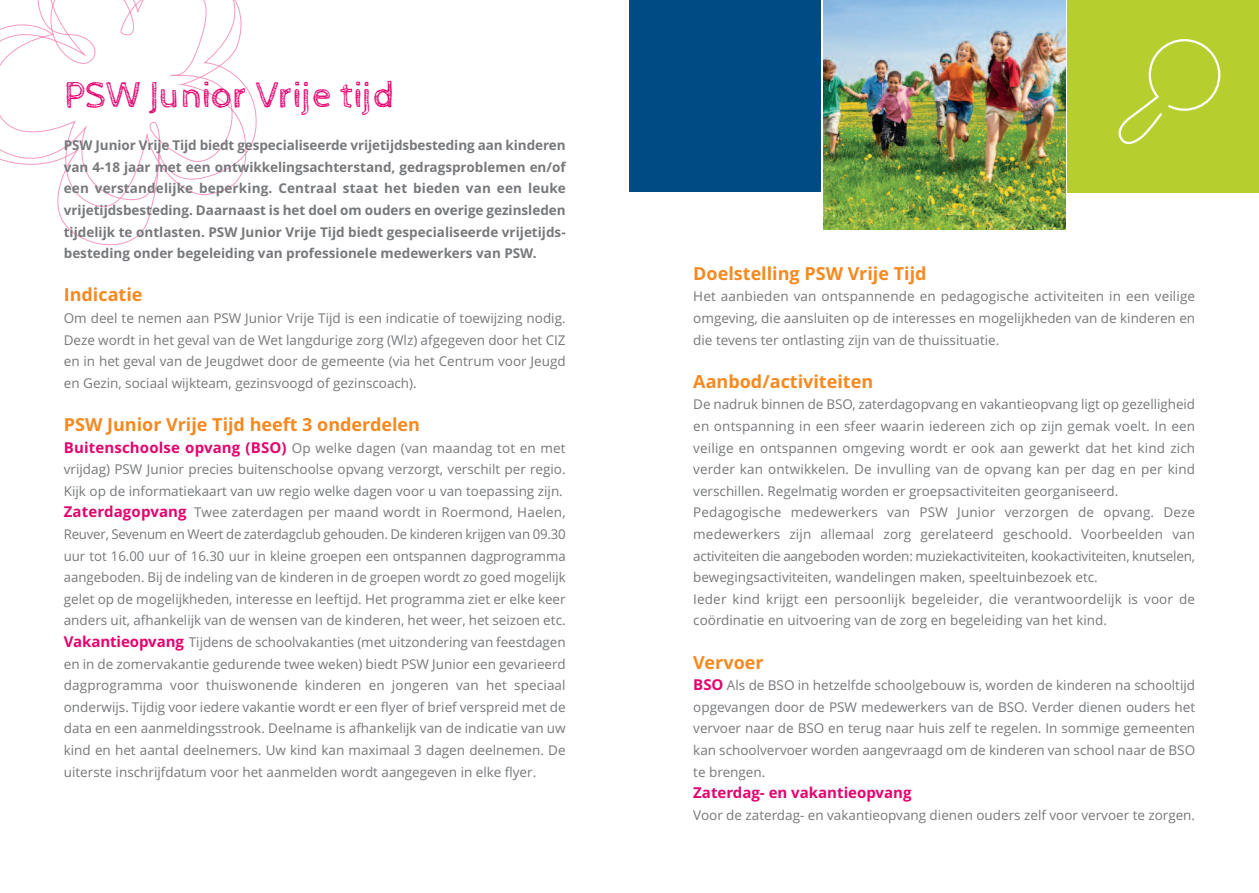
<style>
.page{position:relative;width:1259px;height:893px;background:#fff}
.page>*{position:absolute;margin:0;border:0;box-sizing:border-box;transform-origin:0 0}
.t1{font:37.5px "Cabin Sketch";color:#e4036f}
.t2{font:700 18px "Open Sans";color:#f6891f}
.t3{font:700 15px "Open Sans";color:#e4036f}
.t4{font:13.5px/21.6px "Open Sans";color:#76787b;text-align:justify}
.t5{font:700 13.5px/21.6px "Open Sans";color:#76787b;text-align:justify}
.s1{font-weight:700;font-size:15px;color:#e4036f}
</style>
<div class="page">
<svg style="left:0;top:0;width:256px;height:245px"></svg>
<img style="left:823px;top:0;width:242px;height:230px">
<div style="left:629px;top:0;width:192px;height:191px;background:#004b84"></div>
<div style="left:1067px;top:0;width:192px;height:192px;background:#b6cf2f"></div>
<svg style="left:1118px;top:39px;width:102px;height:105px"></svg>
<h1 class="t1" style="left:64px;top:75px;width:332px">PSW Junior Vrije tijd</h1>
<p class="t5" style="left:64px;top:135px;width:503px">PSW Junior Vrije Tijd biedt gespecialiseerde vrijetijdsbesteding aan kinderen van 4-18 jaar met een ontwikkelingsachterstand, gedragsproblemen en/of een verstandelijke beperking. Centraal staat het bieden van een leuke vrijetijdsbesteding. Daarnaast is het doel om ouders en overige gezinsleden tijdelijk te ontlasten. PSW Junior Vrije Tijd biedt gespecialiseerde vrijetijds&shy;besteding onder begeleiding van professionele medewerkers van PSW.</p>
<h2 class="t2" style="left:64px;top:285px;width:80px">Indicatie</h2>
<p class="t4" style="left:64px;top:308px;width:503px">Om deel te nemen aan PSW Junior Vrije Tijd is een indicatie of toewijzing nodig.<br>Deze wordt in het geval van de Wet langdurige zorg (Wlz) afgegeven door het CIZ en in het geval van de Jeugdwet door de gemeente (via het Centrum voor Jeugd en Gezin, sociaal wijkteam, gezinsvoogd of gezinscoach).</p>
<h2 class="t2" style="left:64px;top:414px;width:358px">PSW Junior Vrije Tijd heeft 3 onderdelen</h2>
<p class="t4" style="left:64px;top:437px;width:503px;text-align:left"><span class="s1">Buitenschoolse opvang (BSO)</span> Op welke dagen (van maandag tot en met vrijdag) PSW Junior precies buitenschoolse opvang verzorgt, verschilt per regio.<br>Kijk op de informatiekaart van uw regio welke dagen voor u van toepassing zijn.<br><span class="s1">Zaterdagopvang</span> Twee zaterdagen per maand wordt in Roermond, Haelen, Reuver, Sevenum en Weert de zaterdagclub gehouden. De kinderen krijgen van 09.30 uur tot 16.00 uur of 16.30 uur in kleine groepen een ontspannen dagprogramma aangeboden. Bij de indeling van de kinderen in de groepen wordt zo goed mogelijk gelet op de mogelijkheden, interesse en leeftijd. Het programma ziet er elke keer anders uit, afhankelijk van de wensen van de kinderen, het weer, het seizoen etc.<br><span class="s1">Vakantieopvang</span> Tijdens de schoolvakanties (met uitzondering van feestdagen en in de zomervakantie gedurende twee weken) biedt PSW Junior een gevarieerd dagprogramma voor thuiswonende kinderen en jongeren van het speciaal onderwijs. Tijdig voor iedere vakantie wordt er een flyer of brief verspreid met de data en een aanmeldingsstrook. Deelname is afhankelijk van de indicatie van uw kind en het aantal deelnemers. Uw kind kan maximaal 3 dagen deelnemen. De uiterste inschrijfdatum voor het aanmelden wordt aangegeven in elke flyer.</p>
<h2 class="t2" style="left:693px;top:263px;width:235px">Doelstelling PSW Vrije Tijd</h2>
<p class="t4" style="left:693px;top:286px;width:503px">Het aanbieden van ontspannende en pedagogische activiteiten in een veilige omgeving, die aansluiten op de interesses en mogelijkheden van de kinderen en die tevens ter ontlasting zijn van de thuissituatie.</p>
<h2 class="t2" style="left:693px;top:371px;width:181px">Aanbod/activiteiten</h2>
<p class="t4" style="left:693px;top:394px;width:503px;text-align:left">De nadruk binnen de BSO, zaterdagopvang en vakantieopvang ligt op gezelligheid en ontspanning in een sfeer waarin iedereen zich op zijn gemak voelt. In een veilige en ontspannen omgeving wordt er ook aan gewerkt dat het kind zich verder kan ontwikkelen. De invulling van de opvang kan per dag en per kind verschillen. Regelmatig worden er groepsactiviteiten georganiseerd.<br>Pedagogische medewerkers van PSW Junior verzorgen de opvang. Deze medewerkers zijn allemaal zorg gerelateerd geschoold. Voorbeelden van activiteiten die aangeboden worden: muziekactiviteiten, kookactiviteiten, knutselen, bewegingsactiviteiten, wandelingen maken, speeltuinbezoek etc.<br>Ieder kind krijgt een persoonlijk begeleider, die verantwoordelijk is voor de coördinatie en uitvoering van de zorg en begeleiding van het kind.</p>
<h2 class="t2" style="left:693px;top:652px;width:72px">Vervoer</h2>
<p class="t4" style="left:693px;top:675px;width:503px"><span class="s1">BSO</span> Als de BSO in hetzelfde schoolgebouw is, worden de kinderen na schooltijd opgevangen door de PSW medewerkers van de BSO. Verder dienen ouders het vervoer naar de BSO en terug naar huis zelf te regelen. In sommige gemeenten kan schoolvervoer worden aangevraagd om de kinderen van school naar de BSO te brengen.</p>
<p class="t3" style="left:693px;top:784px;width:220px">Zaterdag- en vakantieopvang</p>
<p class="t4" style="left:693px;top:804px;width:503px">Voor de zaterdag- en vakantieopvang dienen ouders zelf voor vervoer te zorgen.</p>
</div>
